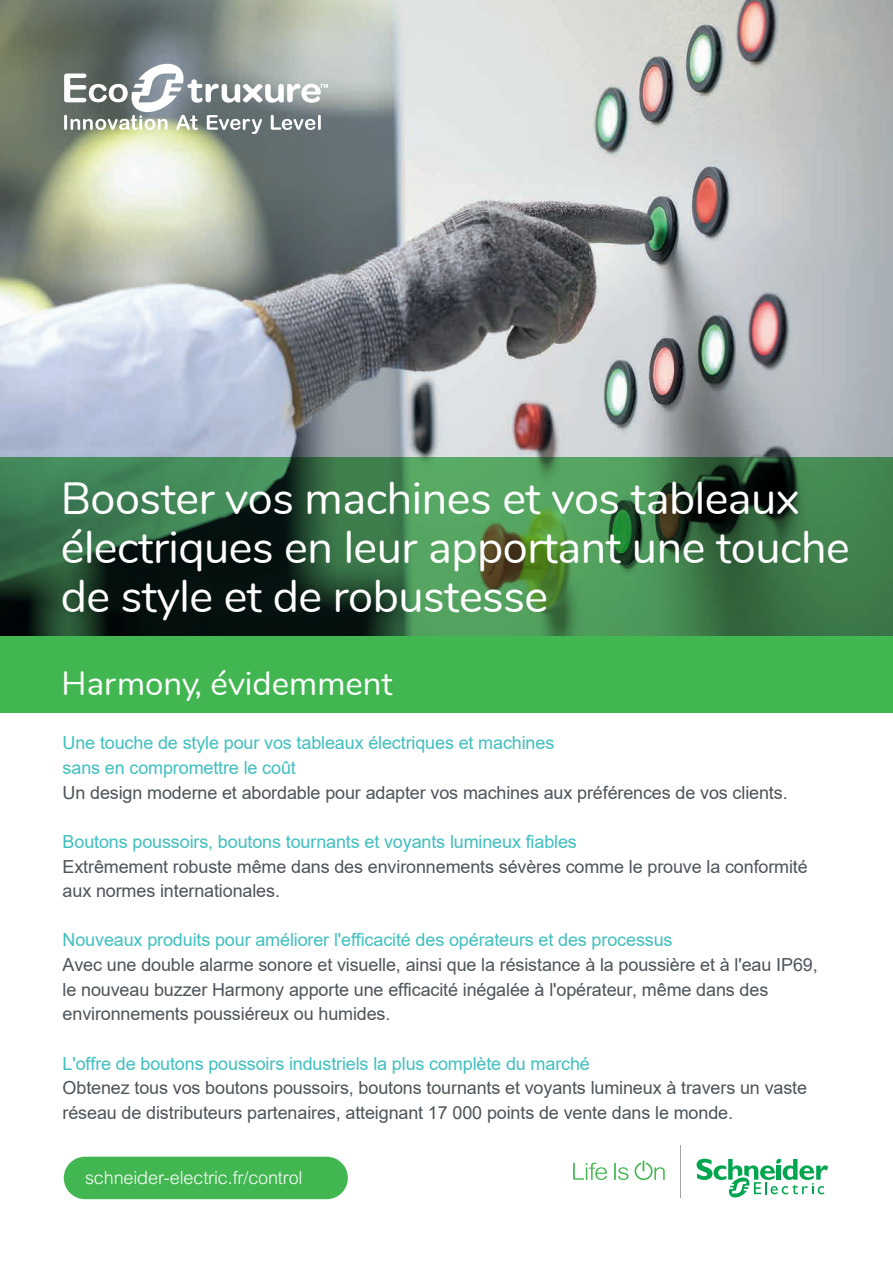
<style>
.page{position:relative;width:893px;height:1263px;background:#fff}
.page>*{position:absolute;margin:0;border:0;box-sizing:border-box;transform-origin:0 0}
.t1{font:45px/49.1px "Nunito";letter-spacing:-.01em;color:#fff}
.t2{font:33px "Nunito";color:#fff}
.t3{font:18px/24.6px "Arial";letter-spacing:-.01em;color:#4d545a}
.t4{font:18px/24.6px "Arial";letter-spacing:-.01em;color:#40bfbf}
.t5{font:300 18px "Arial MT Std";letter-spacing:-.005em;color:#fff}
</style>
<div class="page">
<svg style="left:573px;top:1163px;width:34px;height:17px"></svg>
<svg style="left:614px;top:1163px;width:14px;height:17px"></svg>
<svg style="left:635px;top:1160px;width:30px;height:20px"></svg>
<svg style="left:697px;top:1158px;width:131px;height:40px"></svg>
<hr style="left:680px;top:1145px;width:1px;height:53px;background:#9da5ab">
<div style="left:64px;top:1157px;width:284px;height:42px;background:#42b751;border-radius:21px"></div>
<img style="left:0;top:0;width:893px;height:457px">
<div style="left:0;top:636px;width:893px;height:76px;background:#42b751"></div>
<svg style="left:0;top:457px;width:893px;height:179px;background:#34683f"></svg>
<svg style="left:64px;top:61px;width:264px;height:73px"></svg>
<h1 class="t1" style="left:61px;top:471px;width:791px">Booster vos machines et vos tableaux électriques en leur apportant une touche de style et de robustesse</h1>
<h2 class="t2" style="left:62px;top:659px;width:333px">Harmony, évidemment</h2>
<p class="t4" style="left:63px;top:731px;width:493px">Une touche de style pour vos tableaux électriques et machines sans en compromettre le coût</p>
<p class="t3" style="left:63px;top:780px;width:727px">Un design moderne et abordable pour adapter vos machines aux préférences de vos clients.</p>
<p class="t4" style="left:63px;top:829px;width:516px">Boutons poussoirs, boutons tournants et voyants lumineux fiables</p>
<p class="t3" style="left:63px;top:854px;width:747px">Extrêmement robuste même dans des environnements sévères comme le prouve la conformité aux normes internationales.</p>
<p class="t4" style="left:63px;top:928px;width:611px">Nouveaux produits pour améliorer l'efficacité des opérateurs et des processus</p>
<p class="t3" style="left:63px;top:952px;width:757px">Avec une double alarme sonore et visuelle, ainsi que la résistance à la poussière et à l'eau IP69, le nouveau buzzer Harmony apporte une efficacité inégalée à l'opérateur, même dans des environnements poussiéreux ou humides.</p>
<p class="t4" style="left:63px;top:1051px;width:529px">L'offre de boutons poussoirs industriels la plus complète du marché</p>
<p class="t3" style="left:63px;top:1075px;width:746px">Obtenez tous vos boutons poussoirs, boutons tournants et voyants lumineux à travers un vaste réseau de distributeurs partenaires, atteignant 17 000 points de vente dans le monde.</p>
<p class="t5" style="left:85px;top:1167px;width:219px">schneider-electric.fr/control</p>
</div>
